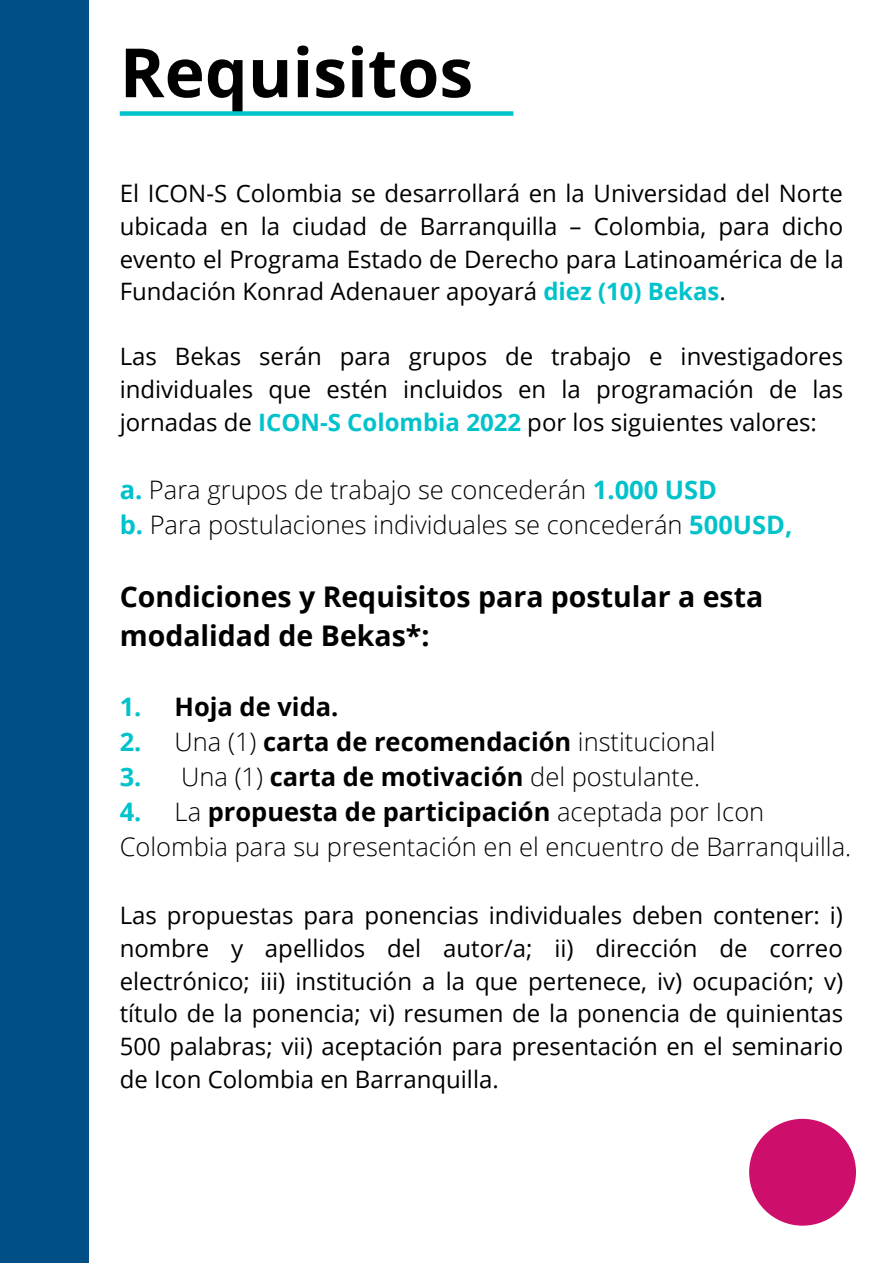
<style>
.page{position:relative;width:893px;height:1264px;background:#fff}
.page>*{position:absolute;margin:0;border:0;box-sizing:border-box;transform-origin:0 0}
.t1{font:700 67.95px "Open Sans";color:#000}
.t2{font:700 28.5px/39.3px "Open Sans";color:#000}
.t3{font:300 25.5px/34.8px "Open Sans";color:#000}
.t4{font:700 25.5px "Open Sans";color:#000}
.t5{font:24px/32.5px "Open Sans";color:#000;text-align:justify}
.s1{font-weight:700;color:#00c2cb}
.s2{color:#00c2cb}
.s3{font-weight:300}
.s4{font-weight:700}
</style>
<div class="page">
<div style="left:0;top:0;width:89px;height:1262px;background:#004f87"></div>
<div style="left:749px;top:1118px;width:106px;height:107px;background:#cd0e6a;border-radius:50%"></div>
<div style="left:120px;top:111px;width:393px;height:5px;background:#00c2cb"></div>
<h1 class="t1" style="left:120px;top:25px;width:355px">Requisitos</h1>
<p class="t5" style="left:120px;top:177px;width:725px">El ICON-S Colombia se desarrollará en la Universidad del Norte ubicada en la ciudad de Barranquilla – Colombia, para dicho evento el Programa Estado de Derecho para Latinoamérica de la Fundación Konrad Adenauer apoyará <span class="s1">diez (10) Bekas</span>.</p>
<p class="t5" style="left:120px;top:340px;width:725px">Las Bekas serán para grupos de trabajo e investigadores individuales que estén incluidos en la programación de las jornadas de <span class="s1">ICON-S Colombia 2022</span> por los siguientes valores:</p>
<p class="t3" style="left:120px;top:472px;width:674px"><span class="s1">a.</span> Para grupos de trabajo se concederán <span class="s1">1.000 USD<br>b.</span> Para postulaciones individuales se concederán <span class="s1">500USD,</span></p>
<p class="t2" style="left:120px;top:576px;width:645px">Condiciones y Requisitos para postular a esta modalidad de Bekas*:</p>
<p class="t4" style="left:120px;top:689px;width:220px"><span class="s2">1.</span> Hoja de vida.</p>
<p class="t4" style="left:120px;top:724px;width:597px"><span class="s2">2.</span> <span class="s3">Una (1)</span> carta de recomendación <span class="s3">institucional</span></p>
<p class="t3" style="left:120px;top:758px;width:582px"><span class="s1">3.</span> Una (1) <span class="s4">carta de motivación</span> del postulante.</p>
<p class="t3" style="left:120px;top:793px;width:733px"><span class="s1">4.</span> La <span class="s4">propuesta de participación</span> aceptada por Icon<br>Colombia para su presentación en el encuentro de Barranquilla.</p>
<p class="t5" style="left:120px;top:898px;width:725px">Las propuestas para ponencias individuales deben contener: i) nombre y apellidos del autor/a; ii) dirección de correo electrónico; iii) institución a la que pertenece, iv) ocupación; v) título de la ponencia; vi) resumen de la ponencia de quinientas 500 palabras; vii) aceptación para presentación en el seminario de Icon Colombia en Barranquilla.</p>
</div>
